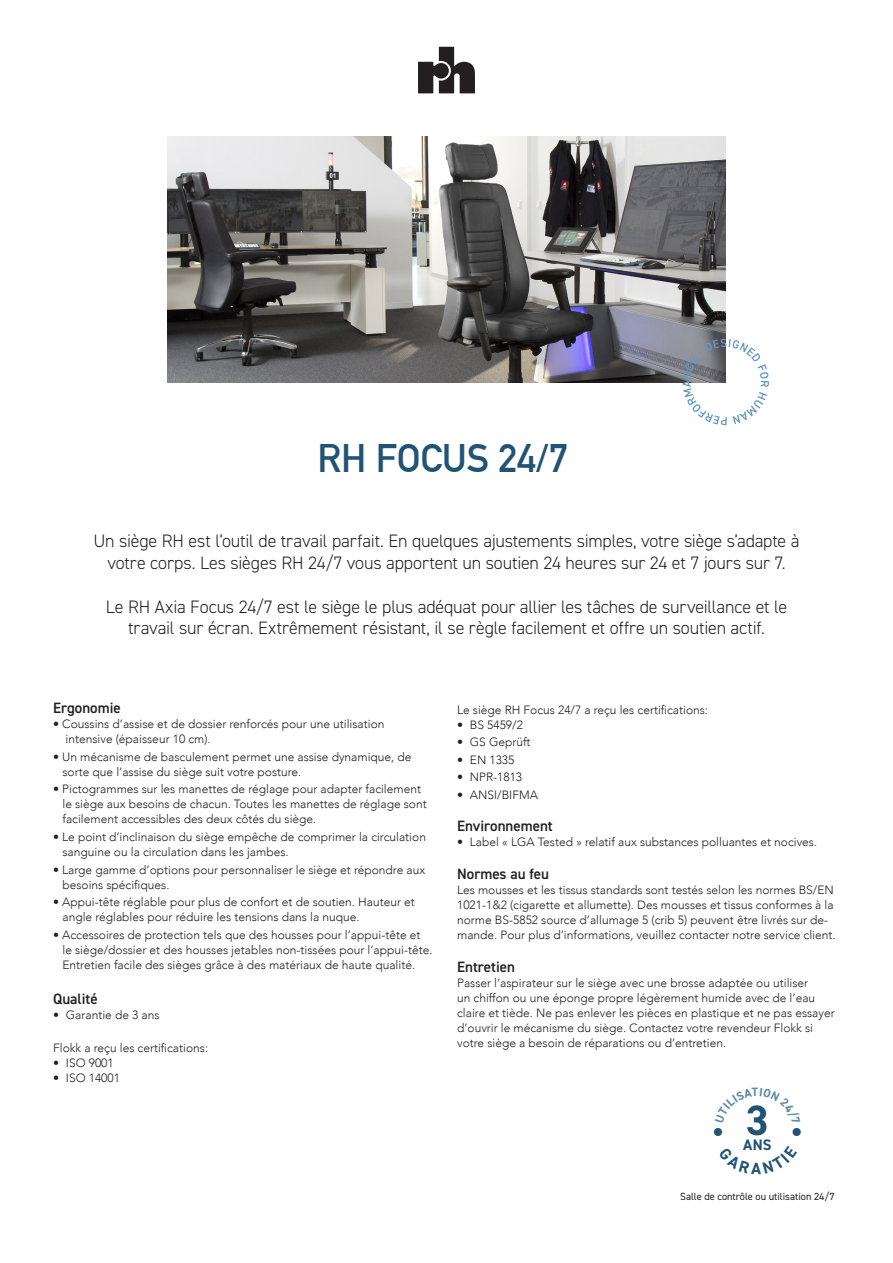
<style>
.page{position:relative;width:893px;height:1263px;background:#fff}
.page>*{position:absolute;margin:0;border:0;box-sizing:border-box;transform-origin:0 0}
.SBS___Body_Copy___8p{font:700 42.45px "DIN2014";color:#215375}
.RH_Head_1{font:700 39px "DIN Alternate";color:#215375}
.RH__Headline_Small{font:300 18px/21.8px "DIN2014";letter-spacing:-.01em;color:#231f20;text-align:center}
.SBS___Body_Copy___8p-2{font:700 15.15px "DIN2014";color:#215375}
.RH__Headline_Small-2{font:600 15px "DIN2014";color:#231f20}
.Bullet{font:300 12px/15px "Avenir";color:#231f20}
.Brød{font:300 12px/15px "Avenir";color:#231f20}
.t1{font:10.35px "DIN2014";color:#231f20}
</style>
<div class="page">
<img style="left:167px;top:136px;width:559px;height:246px">
<svg style="left:418px;top:47px;width:57px;height:46px"></svg>
<svg style="left:682px;top:339px;width:87px;height:86px"></svg>
<p class="RH_Head_1" style="left:317px;top:429px;width:252px">RH FOCUS 24/7</p>
<p class="RH__Headline_Small" style="left:93px;top:530px;width:708px">Un siège RH est l’outil de travail parfait. En quelques ajustements simples, votre siège s’adapte à votre corps. Les sièges RH 24/7 vous apportent un soutien 24 heures sur 24 et 7 jours sur 7.</p>
<p class="RH__Headline_Small" style="left:106px;top:595px;width:683px">Le RH Axia Focus 24/7 est le siège le plus adéquat pour allier les tâches de surveillance et le travail sur écran. Extrêmement résistant, il se règle facilement et offre un soutien actif.</p>
<p class="RH__Headline_Small-2" style="left:53px;top:698px;width:69px">Ergonomie</p>
<p class="Bullet" style="left:66px;top:717px;width:320px;text-indent:-12px">• Coussins d’assise et de dossier renforcés pour une utilisation intensive (épaisseur 10 cm).</p>
<p class="Bullet" style="left:63px;top:749px;width:351px;text-indent:-9px">• Un mécanisme de basculement permet une assise dynamique, de sorte que l’assise du siège suit votre posture.</p>
<p class="Bullet" style="left:63px;top:782px;width:366px;text-indent:-9px">• Pictogrammes sur les manettes de réglage pour adapter facilement le siège aux besoins de chacun. Toutes les manettes de réglage sont facilement accessibles des deux côtés du siège.</p>
<p class="Bullet" style="left:63px;top:829px;width:365px;text-indent:-9px">• Le point d’inclinaison du siège empêche de comprimer la circulation sanguine ou la circulation dans les jambes.</p>
<p class="Bullet" style="left:63px;top:862px;width:364px;text-indent:-9px">• Large gamme d’options pour personnaliser le siège et répondre aux besoins spécifiques.</p>
<p class="Bullet" style="left:63px;top:894px;width:354px;text-indent:-9px">• Appui-tête réglable pour plus de confort et de soutien. Hauteur et angle réglables pour réduire les tensions dans la nuque.</p>
<p class="Bullet" style="left:63px;top:927px;width:371px;text-indent:-9px">• Accessoires de protection tels que des housses pour l’appui-tête et le siège/dossier et des housses jetables non-tissées pour l’appui-tête.<br>Entretien facile des sièges grâce à des matériaux de haute qualité.</p>
<p class="RH__Headline_Small-2" style="left:53px;top:989px;width:46px">Qualité</p>
<p class="Brød" style="left:53px;top:1008px;width:108px">• Garantie de 3 ans</p>
<p class="Brød" style="left:53px;top:1040px;width:156px">Flokk a reçu les certifications:</p>
<p class="Brød" style="left:53px;top:1055px;width:62px">• ISO 9001</p>
<p class="Brød" style="left:53px;top:1070px;width:68px">• ISO 14001</p>
<p class="Brød" style="left:457px;top:702px;width:252px">Le siège RH Focus 24/7 a reçu les certifications:</p>
<p class="Brød" style="left:457px;top:717px;width:67px">• BS 5459/2</p>
<p class="Brød" style="left:457px;top:735px;width:75px">• GS Geprüft</p>
<p class="Brød" style="left:457px;top:752px;width:59px">• EN 1335</p>
<p class="Brød" style="left:457px;top:770px;width:67px">• NPR-1813</p>
<p class="Brød" style="left:457px;top:787px;width:82px">• ANSI/BIFMA</p>
<p class="RH__Headline_Small-2" style="left:457px;top:816px;width:97px">Environnement</p>
<p class="Brød" style="left:457px;top:835px;width:362px">• Label « LGA Tested » relatif aux substances polluantes et nocives.</p>
<p class="RH__Headline_Small-2" style="left:457px;top:864px;width:93px">Normes au feu</p>
<p class="Brød" style="left:457px;top:882px;width:380px">Les mousses et les tissus standards sont testés selon les normes BS/EN 1021-1&amp;2 (cigarette et allumette). Des mousses et tissus conformes à la norme BS-5852 source d’allumage 5 (crib 5) peuvent être livrés sur de&shy;mande. Pour plus d’informations, veuillez contacter notre service client.</p>
<p class="RH__Headline_Small-2" style="left:457px;top:957px;width:59px">Entretien</p>
<p class="Brød" style="left:457px;top:975px;width:379px">Passer l’aspirateur sur le siège avec une brosse adaptée ou utiliser<br>un chiffon ou une éponge propre légèrement humide avec de l’eau claire et tiède. Ne pas enlever les pièces en plastique et ne pas essayer d’ouvrir le mécanisme du siège. Contactez votre revendeur Flokk si votre siège a besoin de réparations ou d’entretien.</p>
<p class="SBS___Body_Copy___8p" style="left:746px;top:1092px;width:24px">3</p>
<p class="SBS___Body_Copy___8p-2" style="left:743px;top:1134px;width:30px">ANS</p>
<p class="t1" style="left:680px;top:1190px;width:156px">Salle de contrôle ou utilisation 24/7</p>
</div>
